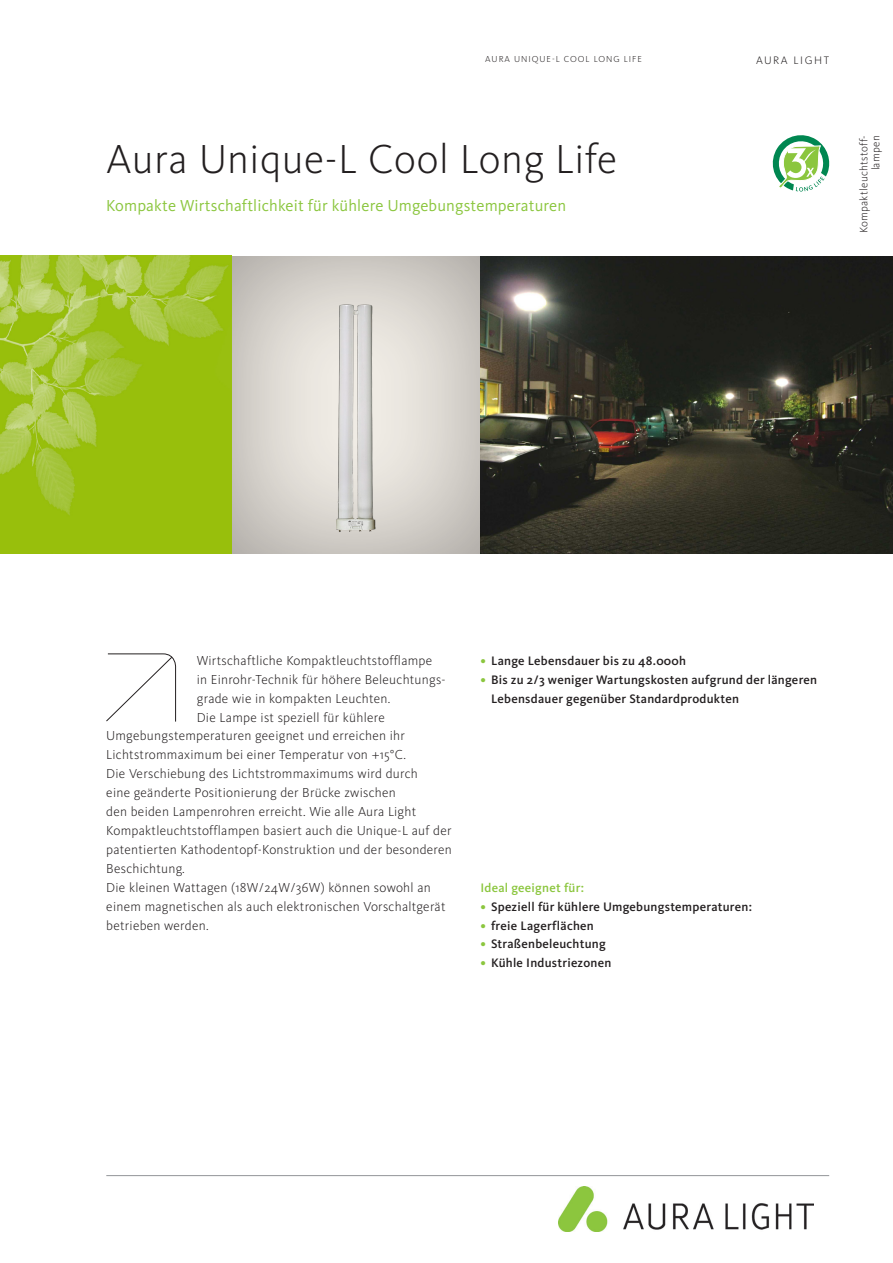
<style>
.page{position:relative;width:893px;height:1263px;background:#fff}
.page>*{position:absolute;margin:0;border:0;box-sizing:border-box;transform-origin:0 0}
.t1{font:300 42px "Kievit Pro";letter-spacing:.015em;color:#231f20}
.t2{font:16.5px "Kievit Pro";letter-spacing:.01em;color:#8bc63e}
.t3{font:300 13.5px/18.9px "Kievit Pro";letter-spacing:.02em;color:#231f20}
.t4{font:500 12.75px/18.9px "Kievit Pro";letter-spacing:.02em;color:#231f20}
.t5{font:500 12.75px "Kievit Pro";letter-spacing:.02em;color:#8bc63e}
.t6{font:300 11.25px "Kievit Pro";letter-spacing:.03em;color:#231f20}
.t7{font:300 11.25px "Kievit Pro";letter-spacing:.14em;color:#231f20}
.t8{font:300 9px "Kievit Pro";letter-spacing:.11em;color:#231f20}
.s1{font-size:13.5px;color:#8bc63e}
</style>
<div class="page">
<svg style="left:106px;top:653px;width:70px;height:69px"></svg>
<div style="left:219px;top:250px;width:263px;height:305px;background:#231f20;opacity:.4"></div>
<svg style="left:0;top:256px;width:232px;height:297px;background:#9fc224"></svg>
<img style="left:480px;top:256px;width:413px;height:298px">
<img style="left:337px;top:303px;width:40px;height:231px">
<svg style="left:773px;top:135px;width:56px;height:57px"></svg>
<hr style="left:106px;top:1175px;width:723px;height:1px;background:#939598">
<img style="left:558px;top:1186px;width:256px;height:45px">
<p class="t8" style="left:485px;top:54px;width:158px">AURA UNIQUE-L COOL LONG LIFE</p>
<p class="t1" style="left:106px;top:134px;width:512px">Aura Unique-L Cool Long Life</p>
<p class="t2" style="left:106px;top:196px;width:461px">Kompakte Wirtschaftlichkeit für kühlere Umgebungstemperaturen</p>
<p class="t7" style="left:756px;top:53px;width:75px">AURA LIGHT</p>
<p class="t6" style="left:857px;top:233px;width:100px;rotate:-90deg">Kompaktleuchtstoff-</p>
<p class="t6" style="left:869px;top:170px;width:37px;rotate:-90deg">lampen</p>
<p class="t3" style="left:197px;top:651px;width:237px">Wirtschaftliche Kompaktleuchtstofflampe</p>
<p class="t3" style="left:197px;top:670px;width:250px">in Einrohr-Technik für höhere Beleuchtungs-</p>
<p class="t3" style="left:197px;top:689px;width:195px">grade wie in kompakten Leuchten.</p>
<p class="t3" style="left:197px;top:708px;width:189px">Die Lampe ist speziell für kühlere</p>
<p class="t3" style="left:106px;top:726px;width:300px">Umgebungstemperaturen geeignet und erreichen ihr</p>
<p class="t3" style="left:106px;top:745px;width:301px">Lichtstrommaximum bei einer Temperatur von +15°C.</p>
<p class="t3" style="left:106px;top:764px;width:313px">Die Verschiebung des Lichtstrommaximums wird durch</p>
<p class="t3" style="left:106px;top:783px;width:291px">eine geänderte Positionierung der Brücke zwischen</p>
<p class="t3" style="left:106px;top:802px;width:311px">den beiden Lampenrohren erreicht. Wie alle Aura Light</p>
<p class="t3" style="left:106px;top:821px;width:347px">Kompaktleuchtstofflampen basiert auch die Unique-L auf der</p>
<p class="t3" style="left:106px;top:840px;width:347px">patentierten Kathodentopf-Konstruktion und der besonderen</p>
<p class="t3" style="left:106px;top:859px;width:80px">Beschichtung.</p>
<p class="t3" style="left:106px;top:878px;width:341px">Die kleinen Wattagen (18W/24W/36W) können sowohl an einem magnetischen als auch elektronischen Vorschaltgerät</p>
<p class="t3" style="left:106px;top:915px;width:104px">betrieben werden.</p>
<p class="t4" style="left:480px;top:651px;width:207px"><span class="s1">•</span> Lange Lebensdauer bis zu 48.000h</p>
<p class="t4" style="left:491px;top:670px;width:328px;text-indent:-11px"><span class="s1">•</span> Bis zu 2/3 weniger Wartungskosten aufgrund der längeren<br>Lebensdauer gegenüber Standardprodukten</p>
<p class="t5" style="left:480px;top:880px;width:105px">Ideal geeignet für:</p>
<p class="t4" style="left:480px;top:897px;width:273px"><span class="s1">•</span> Speziell für kühlere Umgebungstemperaturen:</p>
<p class="t4" style="left:480px;top:916px;width:115px"><span class="s1">•</span> freie Lagerflächen</p>
<p class="t4" style="left:480px;top:935px;width:127px"><span class="s1">•</span> Straßenbeleuchtung</p>
<p class="t4" style="left:480px;top:953px;width:132px"><span class="s1">•</span> Kühle Industriezonen</p>
</div>
